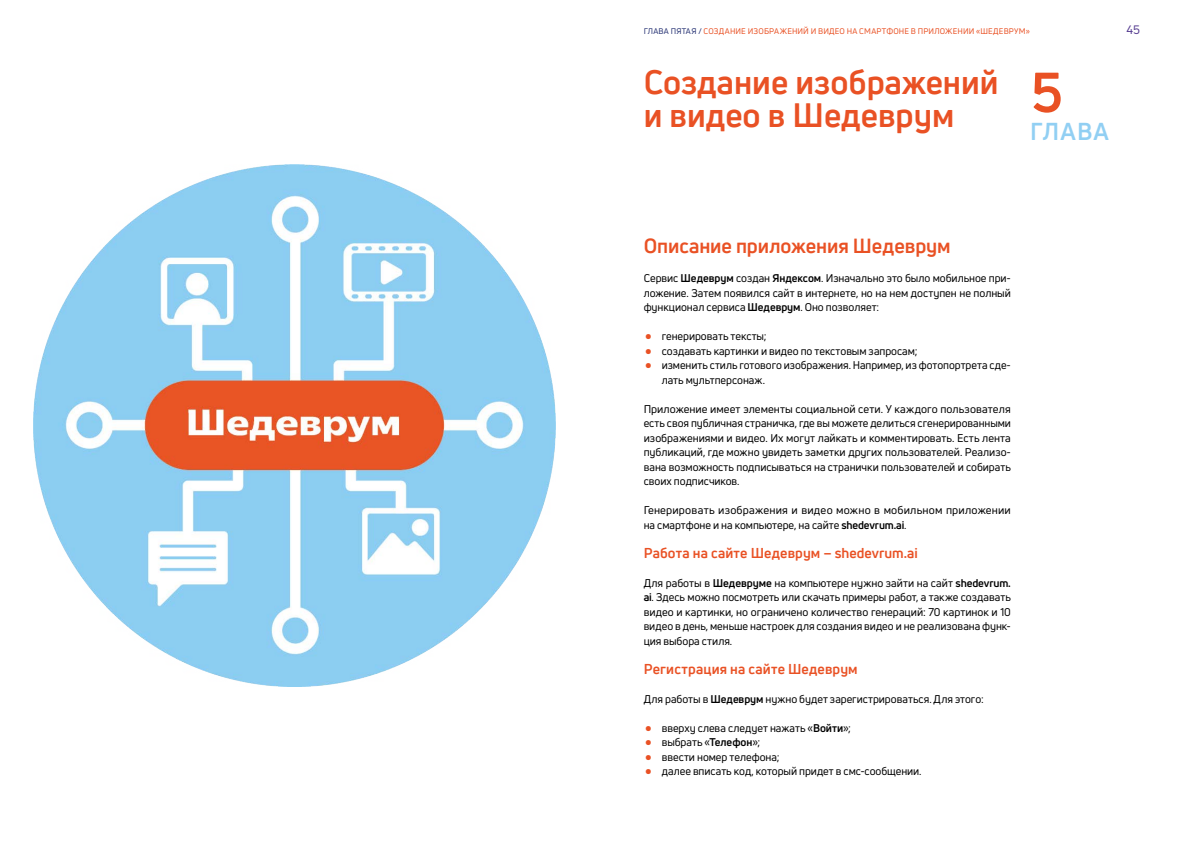
<style>
.page{position:relative;width:1191px;height:842px;background:#fff}
.page>*{position:absolute;margin:0;border:0;box-sizing:border-box;transform-origin:0 0}
.t1{font:700 55px "Uni Neue";color:#e95124}
.t2{font:33px/33px "Uni Neue Trial Bold";color:#e95124}
.t3{font:700 24px "Uni Neue";letter-spacing:.045em;color:#91cff3}
.t4{font:20px "Uni Neue Trial Bold";letter-spacing:-.005em;color:#e95124}
.t5{font:14px "Uni Neue Trial Bold";letter-spacing:.01em;color:#e95124}
.t6{font:12px "Uni Neue";color:#573e91}
.t7{font:11px/14.5px "Uni Neue";color:#000;text-align:justify}
.t8{font:8px "Uni Neue";letter-spacing:.02em;color:#e95124}
.s1{color:#243072}
.s2{font-weight:700}
.s3{font-size:26px;color:#e95124}
</style>
<div class="page">
<img style="left:34px;top:164px;width:522px;height:522px">
<p class="t8" style="left:643px;top:26px;width:388px"><span class="s1">ГЛАВА ПЯТАЯ /</span> СОЗДАНИЕ ИЗОБРАЖЕНИЙ И ВИДЕО НА СМАРТФОНЕ В ПРИЛОЖЕНИИ «ШЕДЕВРУМ»</p>
<p class="t6" style="left:1126px;top:22px;width:15px">45</p>
<h1 class="t1" style="left:1031px;top:58px;width:34px">5</h1>
<h3 class="t3" style="left:1030px;top:116px;width:80px">ГЛАВА</h3>
<h2 class="t2" style="left:643px;top:66px;width:356px">Создание изображений и видео в Шедеврум</h2>
<h3 class="t4" style="left:643px;top:234px;width:308px">Описание приложения Шедеврум</h3>
<p class="t7" style="left:643px;top:271px;width:369px">Сервис <span class="s2">Шедеврум</span> создан <span class="s2">Яндексом</span>. Изначально это было мобильное при&shy;ложение. Затем появился сайт в интернете, но на нем доступен не полный функционал сервиса <span class="s2">Шедеврум</span>. Оно позволяет:</p>
<p class="t7" style="left:643px;top:329px;width:125px"><span class="s3">•</span> генерировать тексты;</p>
<p class="t7" style="left:643px;top:343px;width:275px"><span class="s3">•</span> создавать картинки и видео по текстовым запросам;</p>
<p class="t7" style="left:661px;top:358px;width:351px;text-indent:-18px"><span class="s3">•</span> изменить стиль готового изображения. Например, из фотопортрета сде&shy;лать мультперсонаж.</p>
<p class="t7" style="left:643px;top:401px;width:369px">Приложение имеет элементы социальной сети. У каждого пользователя есть своя публичная страничка, где вы можете делиться сгенерированными изображениями и видео. Их могут лайкать и комментировать. Есть лента публикаций, где можно увидеть заметки других пользователей. Реализо&shy;вана возможность подписываться на странички пользователей и собирать своих подписчиков.</p>
<p class="t7" style="left:643px;top:503px;width:369px">Генерировать изображения и видео можно в мобильном приложении на смартфоне и на компьютере, на сайте <span class="s2">shedevrum.ai</span>.</p>
<p class="t5" style="left:643px;top:544px;width:276px">Работа на сайте Шедеврум – shedevrum.ai</p>
<p class="t7" style="left:643px;top:575px;width:369px">Для работы в <span class="s2">Шедевруме</span> на компьютере нужно зайти на сайт <span class="s2">shedevrum. ai</span>. Здесь можно посмотреть или скачать примеры работ, а также создавать видео и картинки, но ограничено количество генераций: 70 картинок и 10 видео в день, меньше настроек для создания видео и не реализована функ&shy;ция выбора стиля.</p>
<p class="t5" style="left:643px;top:660px;width:215px">Регистрация на сайте Шедеврум</p>
<p class="t7" style="left:643px;top:691px;width:341px">Для работы в <span class="s2">Шедеврум</span> нужно будет зарегистрироваться. Для этого:</p>
<p class="t7" style="left:643px;top:720px;width:209px"><span class="s3">•</span> вверху слева следует нажать «<span class="s2">Войти</span>»;</p>
<p class="t7" style="left:643px;top:735px;width:118px"><span class="s3">•</span> выбрать «<span class="s2">Телефон</span>»;</p>
<p class="t7" style="left:643px;top:749px;width:137px"><span class="s3">•</span> ввести номер телефона;</p>
<p class="t7" style="left:643px;top:764px;width:279px"><span class="s3">•</span> далее вписать код, который придет в смс-сообщении.</p>
</div>
